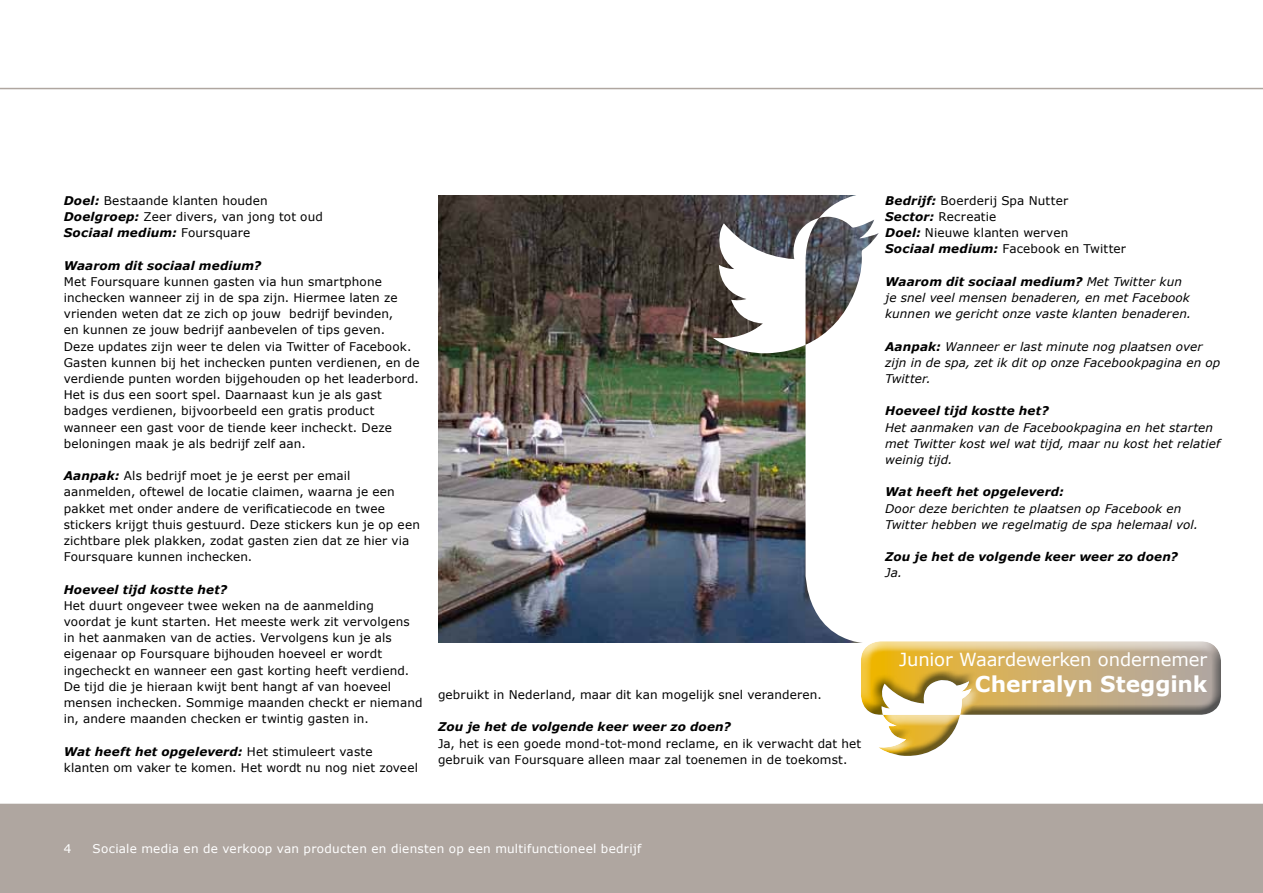
<style>
.page{position:relative;width:1263px;height:893px;background:#fff}
.page>*{position:absolute;margin:0;border:0;box-sizing:border-box;transform-origin:0 0}
.t1{font:700 21.75px "Verdana";letter-spacing:-.005em;color:#fff}
.t2{font:18px "Verdana";letter-spacing:-.01em;color:#fff}
.t3{font:12px/16.2px "Verdana";letter-spacing:.01em;color:#000}
.t4{font:italic 12px/16.2px "Verdana";letter-spacing:.01em;color:#000}
.t5{font:italic 700 12px "Verdana";letter-spacing:.01em;color:#000}
.t6{font:12px "Verdana";letter-spacing:.025em;color:#fff}
.s1{font-weight:700;font-style:italic}
.s2{font-weight:700}
</style>
<div class="page">
<div style="left:0;top:804px;width:1263px;height:89px;background:#afa6a0"></div>
<hr style="left:0;top:88px;width:1263px;height:1px;background:#afa6a0">
<img style="left:439px;top:196px;width:274px;height:447px">
<img style="left:713px;top:195px;width:166px;height:448px">
<div style="left:858px;top:638px;width:363px;height:118px;background:#fff;opacity:.75"></div>
<div style="left:858px;top:645px;width:363px;height:112px;background:#4c565c;opacity:.75"></div>
<p class="t3" style="left:64px;top:192px;width:261px"><span class="s1">Doel:</span> Bestaande klanten houden<br><span class="s1">Doelgroep:</span> Zeer divers, van jong tot oud<br><span class="s1">Sociaal medium:</span> Foursquare</p>
<p class="t5" style="left:64px;top:257px;width:199px">Waarom dit sociaal medium?</p>
<p class="t3" style="left:64px;top:273px;width:357px">Met Foursquare kunnen gasten via hun smartphone inchecken wanneer zij in de spa zijn. Hiermee laten ze vrienden weten dat ze zich op jouw bedrijf bevinden,<br>en kunnen ze jouw bedrijf aanbevelen of tips geven.<br>Deze updates zijn weer te delen via Twitter of Facebook.<br>Gasten kunnen bij het inchecken punten verdienen, en de verdiende punten worden bijgehouden op het leaderbord.<br>Het is dus een soort spel. Daarnaast kun je als gast badges verdienen, bijvoorbeeld een gratis product wanneer een gast voor de tiende keer incheckt. Deze beloningen maak je als bedrijf zelf aan.</p>
<p class="t3" style="left:64px;top:468px;width:358px"><span class="s1">Aanpak:</span> Als bedrijf moet je je eerst per email aanmelden, oftewel de locatie claimen, waarna je een pakket met onder andere de verificatiecode en twee stickers krijgt thuis gestuurd. Deze stickers kun je op een zichtbare plek plakken, zodat gasten zien dat ze hier via Foursquare kunnen inchecken.</p>
<p class="t5" style="left:64px;top:581px;width:165px">Hoeveel tijd kostte het?</p>
<p class="t3" style="left:64px;top:597px;width:360px">Het duurt ongeveer twee weken na de aanmelding voordat je kunt starten. Het meeste werk zit vervolgens in het aanmaken van de acties. Vervolgens kun je als eigenaar op Foursquare bijhouden hoeveel er wordt ingecheckt en wanneer een gast korting heeft verdiend.<br>De tijd die je hieraan kwijt bent hangt af van hoeveel mensen inchecken. Sommige maanden checkt er niemand in, andere maanden checken er twintig gasten in.</p>
<p class="t3" style="left:64px;top:743px;width:356px"><span class="s1">Wat heeft het opgeleverd:</span> Het stimuleert vaste klanten om vaker te komen. Het wordt nu nog niet zoveel</p>
<p class="t3" style="left:438px;top:686px;width:385px">gebruikt in Nederland, maar dit kan mogelijk snel veranderen.</p>
<p class="t5" style="left:438px;top:718px;width:294px">Zou je het de volgende keer weer zo doen?</p>
<p class="t3" style="left:438px;top:735px;width:425px">Ja, het is een goede mond-tot-mond reclame, en ik verwacht dat het gebruik van Foursquare alleen maar zal toenemen in de toekomst.</p>
<p class="t3" style="left:885px;top:192px;width:242px"><span class="s1">Bedrijf:</span> Boerderij Spa Nutter<br><span class="s1">Sector:</span> Recreatie<br><span class="s1">Doel:</span> Nieuwe klanten werven<br><span class="s1">Sociaal medium:</span> Facebook en Twitter</p>
<p class="t4" style="left:885px;top:273px;width:308px"><span class="s2">Waarom dit sociaal medium?</span> Met Twitter kun je snel veel mensen benaderen, en met Facebook kunnen we gericht onze vaste klanten benaderen.</p>
<p class="t4" style="left:885px;top:338px;width:337px"><span class="s2">Aanpak:</span> Wanneer er last minute nog plaatsen over zijn in de spa, zet ik dit op onze Facebookpagina en op<br>Twitter.</p>
<p class="t5" style="left:885px;top:403px;width:165px">Hoeveel tijd kostte het?</p>
<p class="t4" style="left:885px;top:419px;width:337px">Het aanmaken van de Facebookpagina en het starten met Twitter kost wel wat tijd, maar nu kost het relatief weinig tijd.</p>
<p class="t5" style="left:885px;top:484px;width:180px">Wat heeft het opgeleverd:</p>
<p class="t4" style="left:885px;top:500px;width:315px">Door deze berichten te plaatsen op Facebook en<br>Twitter hebben we regelmatig de spa helemaal vol.</p>
<p class="t5" style="left:885px;top:548px;width:294px">Zou je het de volgende keer weer zo doen?</p>
<p class="t4" style="left:885px;top:565px;width:19px">Ja.</p>
<h2 class="t2" style="left:899px;top:647px;width:310px">Junior Waardewerken ondernemer</h2>
<h1 class="t1" style="left:975px;top:668px;width:234px">Cherralyn Steggink</h1>
<p class="t6" style="left:64px;top:840px;width:9px">4</p>
<p class="t6" style="left:93px;top:840px;width:550px">Sociale media en de verkoop van producten en diensten op een multifunctioneel bedrijf</p>
</div>
